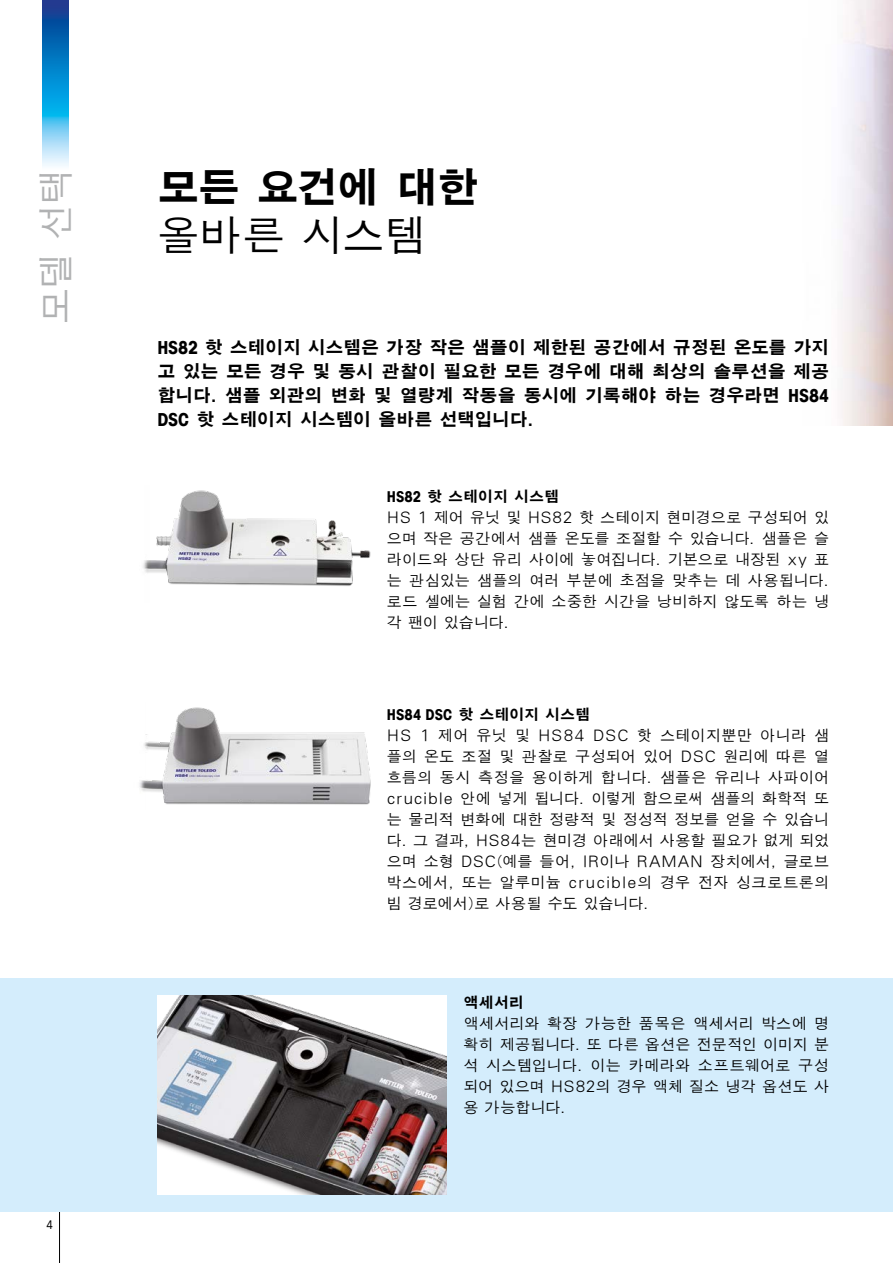
<style>
.page{position:relative;width:893px;height:1263px;background:#fff}
.page>*{position:absolute;margin:0;border:0;box-sizing:border-box;transform-origin:0 0}
.t1{font:700 42px "SM Gothic Std";letter-spacing:-.035em;color:#000}
.t2{font:500 42px "SM Gothic Std";letter-spacing:-.01em;color:#000}
.t3{font:500 36px "SM Gothic Std";color:#b1b2b3}
.t4{font:700 18px/24px "SM Gothic Std";letter-spacing:-.015em;color:#000;text-align:justify}
.t5{font:500 15px/21px "SM Gothic Std";letter-spacing:.015em;color:#000}
.t6{font:700 15px "SM Gothic Std";color:#000}
.t7{font:condensed 12px "Avant Garde Com";color:#000}
.s1{font-family:"Avant Garde Com";font-stretch:condensed}
.s2{font-family:"Avant Garde Com";font-weight:700;font-stretch:condensed}
.s3{font-weight:700}
</style>
<div class="page">
<img style="left:43px;top:0;width:25px;height:166px">
<hr style="left:59px;top:1212px;width:1px;height:51px;background:#000">
<div style="left:0;top:978px;width:893px;height:234px;background:#d4edfc"></div>
<img style="left:143px;top:490px;width:228px;height:96px">
<img style="left:157px;top:995px;width:289px;height:200px">
<img style="left:139px;top:707px;width:232px;height:98px">
<h2 class="t3" style="left:37px;top:324px;width:156px;rotate:-90deg">모델 선택</h2>
<p class="t7" style="left:47px;top:1217px;width:8px">4</p>
<h1 class="t1" style="left:157px;top:166px;width:323px">모든 요건에 대한</h1>
<h1 class="t2" style="left:157px;top:214px;width:270px">올바른 시스템</h1>
<p class="t4" style="left:157px;top:337px;width:673px"><span class="s1">HS82</span> 핫 스테이지 시스템은 가장 작은 샘플이 제한된 공간에서 규정된 온도를 가지 고 있는 모든 경우 및 동시 관찰이 필요한 모든 경우에 대해 최상의 솔루션을 제공 합니다. 샘플 외관의 변화 및 열량계 작동을 동시에 기록해야 하는 경우라면 <span class="s1">HS84<br>DSC</span> 핫 스테이지 시스템이 올바른 선택입니다.</p>
<p class="t5" style="left:387px;top:487px;width:444px"><span class="s2">HS82</span> <span class="s3">핫 스테이지 시스템<br></span>HS 1 제어 유닛 및 HS82 핫 스테이지 현미경으로 구성되어 있 으며 작은 공간에서 샘플 온도를 조절할 수 있습니다. 샘플은 슬 라이드와 상단 유리 사이에 놓여집니다. 기본으로 내장된 xy 표 는 관심있는 샘플의 여러 부분에 초점을 맞추는 데 사용됩니다. 로드 셀에는 실험 간에 소중한 시간을 낭비하지 않도록 하는 냉 각 팬이 있습니다.</p>
<p class="t5" style="left:387px;top:705px;width:444px"><span class="s2">HS84 DSC</span> <span class="s3">핫 스테이지 시스템<br></span>HS 1 제어 유닛 및 HS84 DSC 핫 스테이지뿐만 아니라 샘 플의 온도 조절 및 관찰로 구성되어 있어 DSC 원리에 따른 열 흐름의 동시 측정을 용이하게 합니다. 샘플은 유리나 사파이어 crucible 안에 넣게 됩니다. 이렇게 함으로써 샘플의 화학적 또 는 물리적 변화에 대한 정량적 및 정성적 정보를 얻을 수 있습니 다. 그 결과, HS84는 현미경 아래에서 사용할 필요가 없게 되었 으며 소형 DSC(예를 들어, IR이나 RAMAN 장치에서, 글로브 박스에서, 또는 알루미늄 crucible의 경우 전자 싱크로트론의 빔 경로에서)로 사용될 수도 있습니다.</p>
<p class="t6" style="left:463px;top:995px;width:62px">액세서리</p>
<p class="t5" style="left:463px;top:1014px;width:367px;text-align:justify">액세서리와 확장 가능한 품목은 액세서리 박스에 명 확히 제공됩니다. 또 다른 옵션은 전문적인 이미지 분 석 시스템입니다. 이는 카메라와 소프트웨어로 구성 되어 있으며 HS82의 경우 액체 질소 냉각 옵션도 사 용 가능합니다.</p>
</div>
